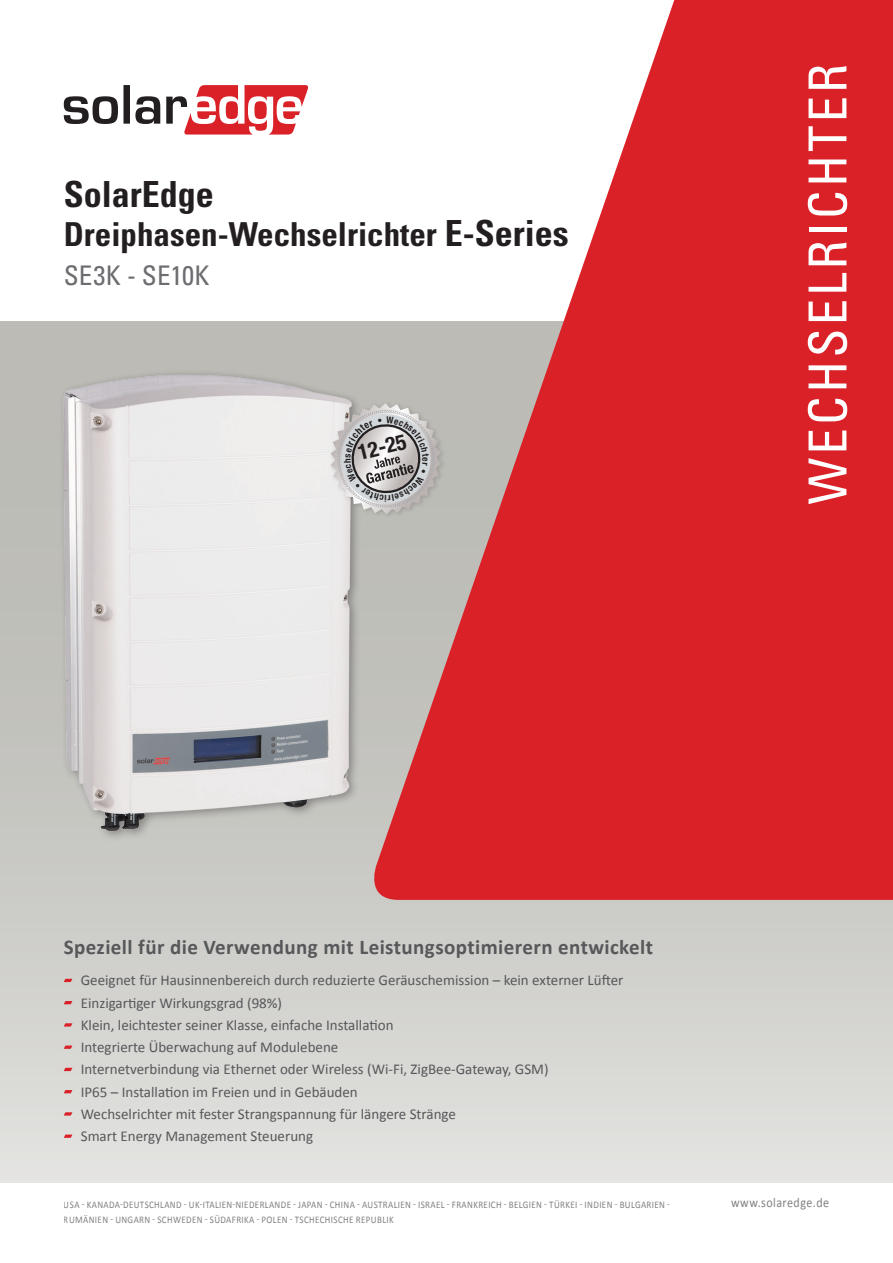
<style>
.page{position:relative;width:893px;height:1263px;background:#fff}
.page>*{position:absolute;margin:0;border:0;box-sizing:border-box;transform-origin:0 0}
.pg1_Family_vertical{font:condensed 52.5px "Univers LT Std";letter-spacing:.06em;color:#fff}
.pg1_Product_Header{font:700 condensed 36px "Univers LT Std";color:#231f20}
.pg1_Product_Header-2{font:700 condensed 33px "Univers LT Std";color:#231f20}
.pg1_Product_Header-3{font:condensed 27px "Univers LT Std";letter-spacing:.005em;color:#6c6d70}
.t1{font:700 condensed 21.45px "Helvetica Neue LT Std";color:#231f20}
.pg1_Text_bold{font:700 21px "Calibri";letter-spacing:.02em;color:#57585a}
.Pg1_Text_Bullets{font:15px "Calibri";color:#57585a}
.pg1_Text_URL{font:13.5px "Calibri";letter-spacing:.04em;color:#808180;scale:.89 1}
.t2{font:10.2px/15px "Calibri";letter-spacing:.04em;color:#808180;scale:.89 1}
.s1{font-size:36px}
</style>
<div class="page">
<div style="left:0;top:321px;width:893px;height:861px;background:linear-gradient(to bottom,#b4b3ae,#dbdbd8)"></div>
<svg style="left:364px;top:0;width:529px;height:900px;fill:#da2128"></svg>
<svg style="left:64px;top:85px;width:244px;height:50px"></svg>
<svg style="left:64px;top:979px;width:8px;height:3px"></svg>
<svg style="left:64px;top:1001px;width:8px;height:3px"></svg>
<svg style="left:64px;top:1023px;width:8px;height:3px"></svg>
<svg style="left:64px;top:1045px;width:8px;height:4px"></svg>
<svg style="left:64px;top:1068px;width:8px;height:3px"></svg>
<svg style="left:64px;top:1090px;width:8px;height:3px"></svg>
<svg style="left:64px;top:1112px;width:8px;height:3px"></svg>
<svg style="left:64px;top:1134px;width:8px;height:4px"></svg>
<img style="left:10px;top:305px;width:403px;height:579px">
<div style="left:328px;top:400px;width:119px;height:120px;background:#231f20;opacity:.2"></div>
<svg style="left:331px;top:403px;width:110px;height:111px"></svg>
<p class="pg1_Product_Header" style="left:64px;top:172px;width:152px">SolarEdge</p>
<p class="pg1_Product_Header-2" style="left:64px;top:214px;width:507px">Dreiphasen-Wechselrichter <span class="s1">-E Series</span></p>
<p class="pg1_Product_Header-3" style="left:64px;top:258px;width:147px">SE -K3 SE10K</p>
<p class="t1" style="left:355px;top:440px;width:51px;rotate:-14deg">12-25</p>
<p class="pg1_Family_vertical" style="left:794px;top:504px;width:442px;rotate:-90deg">WECHSELRICHTER</p>
<p class="pg1_Text_bold" style="left:64px;top:934px;width:591px">Speziell für die Verwendung mit Leistungsoptimierern entwickelt</p>
<p class="Pg1_Text_Bullets" style="left:81px;top:971px;width:544px">Geeignet für Hausinnenbereich durch reduzierte Geräuschemission – kein externer Lüfter</p>
<p class="Pg1_Text_Bullets" style="left:81px;top:993px;width:203px">Einzigartiger Wirkungsgrad )98%(</p>
<p class="Pg1_Text_Bullets" style="left:81px;top:1015px;width:314px">Klein, leichtester seiner Klasse, einfache Installation</p>
<p class="Pg1_Text_Bullets" style="left:81px;top:1037px;width:259px">Integrierte Überwachung auf Modulebene</p>
<p class="Pg1_Text_Bullets" style="left:81px;top:1060px;width:469px">Internetverbindung via Ethernet oder Wireless (Wi-Fi, ZigBee-Gateway, GSM(</p>
<p class="Pg1_Text_Bullets" style="left:81px;top:1082px;width:279px">IP65 – Installation im Freien und in Gebäuden</p>
<p class="Pg1_Text_Bullets" style="left:81px;top:1104px;width:377px">Wechselrichter mit fester Strangspannung für längere Stränge</p>
<p class="Pg1_Text_Bullets" style="left:81px;top:1126px;width:234px">Smart Energy Management Steuerung</p>
<p class="t2" style="left:64px;top:1197px;width:683px">USA - KANADA-DEUTSCHLAND - UK-ITALIEN-NIEDERLANDE - JAPAN - CHINA - AUSTRALIEN - ISRAEL - FRANKREICH - BELGIEN - TÜRKEI - INDIEN - BULGARIEN -<br>RUMÄNIEN - UNGARN - SCHWEDEN - SÜDAFRIKA - POLEN - TSCHECHISCHE REPUBLIK</p>
<p class="pg1_Text_URL" style="left:731px;top:1194px;width:112px">www.solaredge.de</p>
</div>
